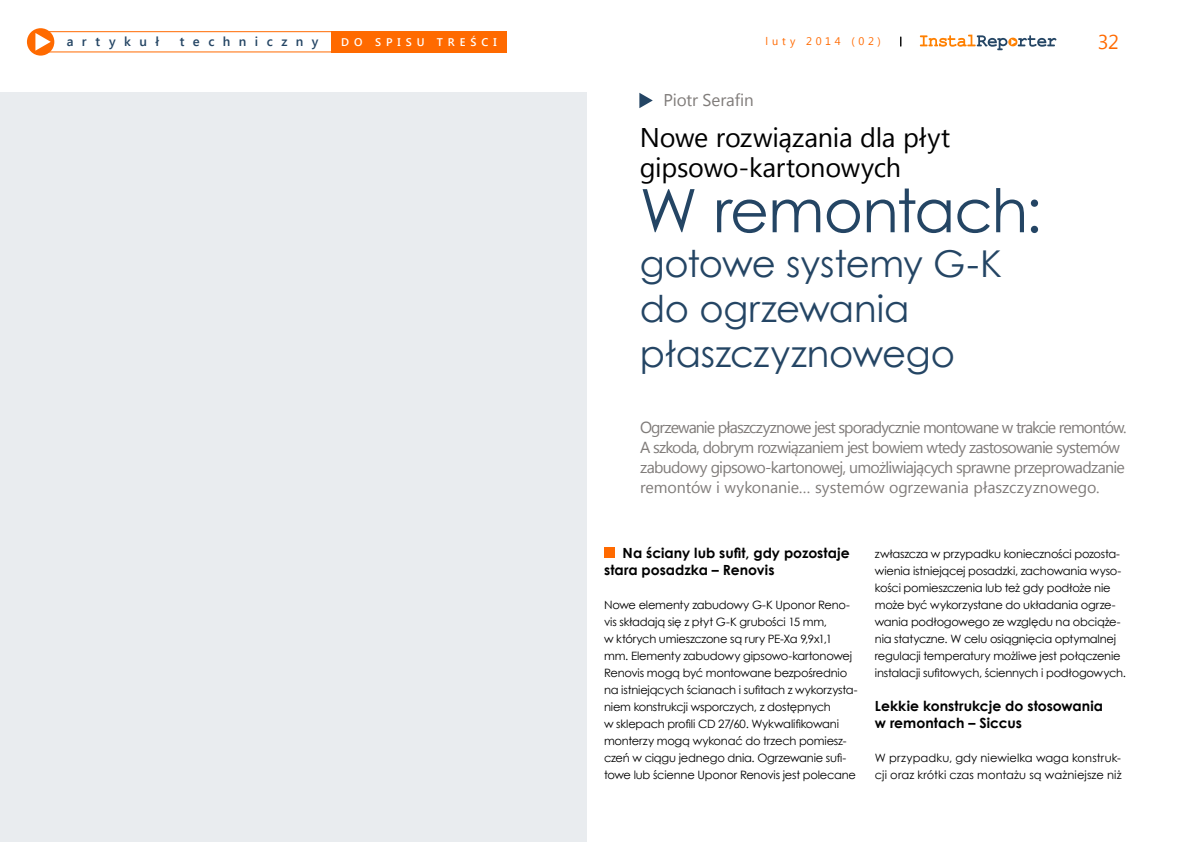
<style>
.page{position:relative;width:1191px;height:842px;background:#fff}
.page>*{position:absolute;margin:0;border:0;box-sizing:border-box;transform-origin:0 0}
.t1{font:60px "Century Gothic";letter-spacing:-.02em;color:#244564}
.t2{font:37px/45px "Century Gothic";letter-spacing:-.005em;color:#244564}
.t3{font:27px/30px "Segoe UI";letter-spacing:-.01em;color:#000}
.t4{font:20px "Segoe UI";color:#ff6a00}
.t5{font:17px "Segoe UI";letter-spacing:-.01em;color:#807c7a}
.t6{font:16px/20px "Segoe UI";letter-spacing:-.05em;color:#807c7a}
.t7{font:700 14px/17px "Century Gothic";color:#000}
.t8{font:600 13px "Segoe UI";letter-spacing:.65em;color:#244564}
.t9{font:11.5px/17px "Century Gothic";letter-spacing:-.02em;color:#000}
.t10{font:11.5px/17px "Century Gothic";letter-spacing:.01em;color:#000}
.t11{font:600 11.1px "Segoe UI";letter-spacing:.445em;color:#fff}
.t12{font:11px "Segoe UI";letter-spacing:.34em;color:#ff6a00}
</style>
<div class="page">
<div style="left:27px;top:28px;width:27px;height:28px;background:#ff6a00;border-radius:50%"></div>
<svg style="left:35px;top:33px;width:16px;height:17px"></svg>
<svg style="left:920px;top:35px;width:136px;height:15px"></svg>
<div style="left:33px;top:31px;width:310px;height:21px;border:1px solid #ff6a00"></div>
<div style="left:331px;top:31px;width:176px;height:21px;background:#ff6a00"></div>
<svg style="left:639px;top:93px;width:14px;height:15px"></svg>
<div style="left:604px;top:548px;width:11px;height:10px;background:#ff6a00"></div>
<div style="left:0;top:93px;width:587px;height:749px;background:#e9ecef"></div>
<p class="t8" style="left:67px;top:32px;width:94px">artykuł</p>
<p class="t8" style="left:180px;top:32px;width:140px">techniczny</p>
<p class="t11" style="left:341px;top:34px;width:157px">do spisu treści</p>
<p class="t12" style="left:765px;top:34px;width:117px">luty 2014 (02)</p>
<h3 class="t4" style="left:1098px;top:28px;width:22px">32</h3>
<h3 class="t5" style="left:663px;top:88px;width:92px">Piotr Serafin</h3>
<h3 class="t3" style="left:640px;top:121px;width:312px">Nowe rozwiązania dla płyt gipsowo-kartonowych</h3>
<h1 class="t1" style="left:640px;top:169px;width:404px">W remontach:</h1>
<h2 class="t2" style="left:640px;top:241px;width:363px">gotowe systemy G-K do ogrzewania płaszczyznowego</h2>
<p class="t6" style="left:640px;top:417px;width:488px">Ogrzewanie płaszczyznowe jest sporadycznie montowane w trakcie remontów.<br>A szkoda, dobrym rozwiązaniem jest bowiem wtedy zastosowanie systemów zabudowy gipsowo-kartonowej, umożliwiających sprawne przeprowadzanie remontów i wykonanie… systemów ogrzewania płaszczyznowego.</p>
<p class="t7" style="left:604px;top:544px;width:247px;text-indent:19px">Na ściany lub sufit, gdy pozostaje stara posadzka – Renovis</p>
<p class="t9" style="left:604px;top:596px;width:255px">Nowe elementy zabudowy G-K Uponor Reno&shy;vis składają się z płyt G-K grubości 15 mm,<br>w których umieszczone są rury PE-Xa 9,9x1,1 mm. Elementy zabudowy gipsowo-kartonowej Renovis mogą być montowane bezpośrednio na istniejących ścianach i sufitach z wykorzysta&shy;niem konstrukcji wsporczych, z dostępnych<br>w sklepach profili CD 27/60. Wykwalifikowani monterzy mogą wykonać do trzech pomiesz&shy;czeń w ciągu jednego dnia. Ogrzewanie sufi&shy;towe lub ścienne Uponor Renovis jest polecane</p>
<p class="t9" style="left:875px;top:545px;width:253px">zwłaszcza w przypadku konieczności pozosta&shy;wienia istniejącej posadzki, zachowania wyso&shy;kości pomieszczenia lub też gdy podłoże nie może być wykorzystane do układania ogrze&shy;wania podłogowego ze względu na obciąże&shy;nia statyczne. W celu osiągnięcia optymalnej regulacji temperatury możliwe jest połączenie instalacji sufitowych, ściennych i podłogowych.</p>
<p class="t7" style="left:875px;top:697px;width:230px">Lekkie konstrukcje do stosowania w remontach – Siccus</p>
<p class="t10" style="left:875px;top:749px;width:248px">W przypadku, gdy niewielka waga konstruk&shy;cji oraz krótki czas montażu są ważniejsze niż</p>
</div>
